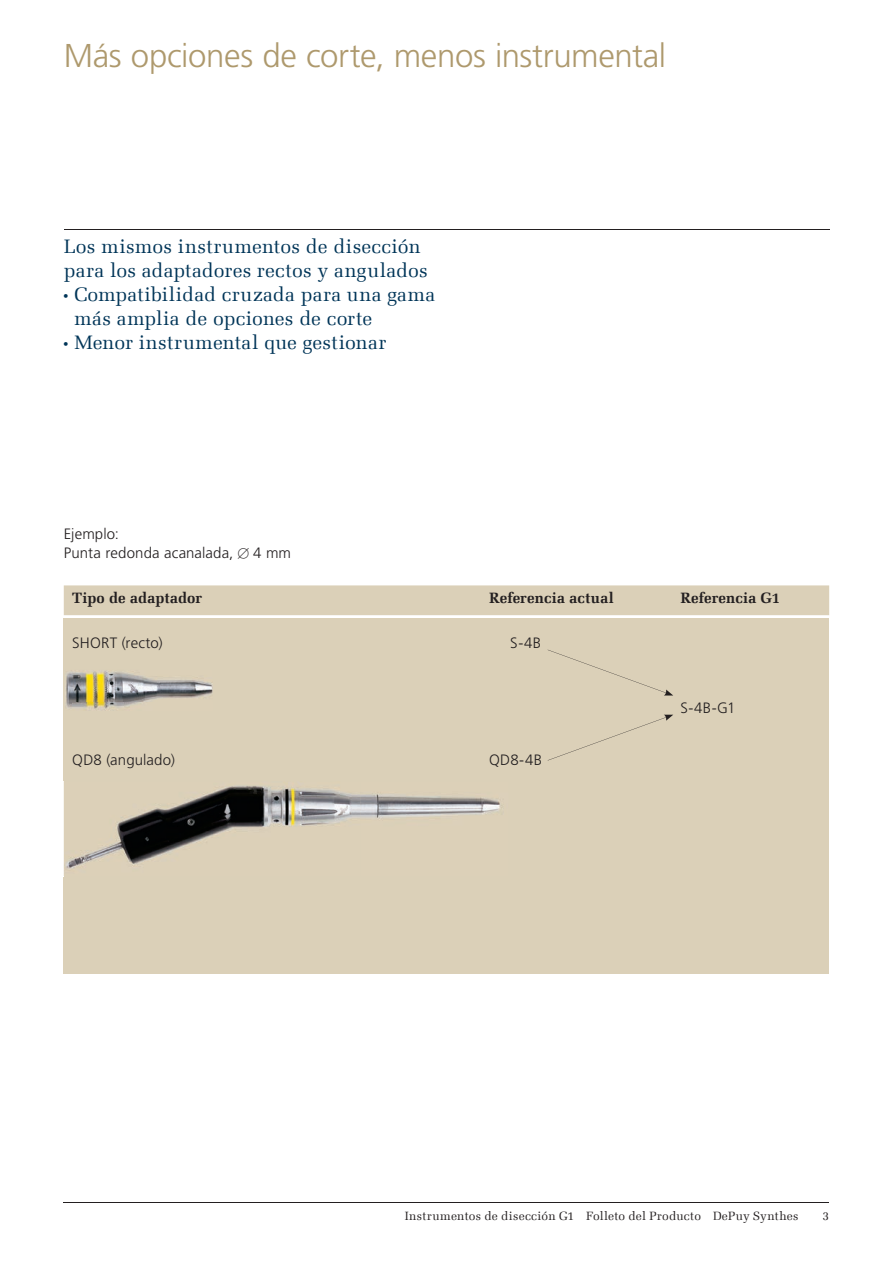
<style>
.page{position:relative;width:893px;height:1263px;background:#fff}
.page>*{position:absolute;margin:0;border:0;box-sizing:border-box;transform-origin:0 0}
.t1{font:300 33px "Frutiger LT Std";letter-spacing:-.01em;color:#ae996d}
.t2{font:19.5px/24px "Melior Com";letter-spacing:.01em;color:#003558}
.t3{font:300 15px/19.5px "Frutiger LT Std";letter-spacing:.01em;color:#231f20}
.t4{font:700 15px "Melior Com";letter-spacing:.005em;color:#231f20}
.t5{font:12px "Melior Com";letter-spacing:.015em;color:#231f20}
.s1{font-family:"Universal Newswith Comm Pi";font-size:15px}
.s2{font-family:"Universal Newswith Comm Pi";font-weight:400;font-size:13.5px}
</style>
<div class="page">
<hr style="left:64px;top:229px;width:765px;height:1px;background:#231f20">
<hr style="left:64px;top:1202px;width:765px;height:1px;background:#231f20">
<div style="left:64px;top:619px;width:765px;height:355px;background:#dbd0b8"></div>
<div style="left:64px;top:585px;width:765px;height:30px;background:#dbd0b8"></div>
<svg style="left:548px;top:715px;width:125px;height:45px"></svg>
<svg style="left:548px;top:650px;width:125px;height:45px"></svg>
<img style="left:63px;top:781px;width:437px;height:95px">
<img style="left:64px;top:785px;width:425px;height:1px">
<img style="left:64px;top:804px;width:425px;height:1px">
<img style="left:65px;top:671px;width:148px;height:37px">
<img style="left:72px;top:693px;width:141px;height:1px">
<img style="left:72px;top:702px;width:141px;height:7px">
<h1 class="t1" style="left:64px;top:37px;width:604px">Más opciones de corte, menos instrumental</h1>
<p class="t2" style="left:64px;top:234px;width:366px">Los mismos instrumentos de disección para los adaptadores rectos y angulados</p>
<p class="t2" style="left:74px;top:282px;width:362px;text-indent:-11px"><span class="s1">•</span> Compatibilidad cruzada para una gama más amplia de opciones de corte</p>
<p class="t2" style="left:64px;top:330px;width:324px"><span class="s1">•</span> Menor instrumental que gestionar</p>
<p class="t3" style="left:64px;top:524px;width:229px">Ejemplo:<br>Punta redonda acanalada, <span class="s2">B</span> 4 mm</p>
<p class="t4" style="left:72px;top:588px;width:131px">Tipo de adaptador</p>
<p class="t4" style="left:489px;top:588px;width:126px">Referencia actual</p>
<p class="t4" style="left:680px;top:588px;width:101px">Referencia G1</p>
<p class="t3" style="left:72px;top:633px;width:92px">SHORT (recto)</p>
<p class="t3" style="left:510px;top:633px;width:32px">S-4B</p>
<p class="t3" style="left:72px;top:750px;width:104px">QD8 (angulado)</p>
<p class="t3" style="left:489px;top:750px;width:55px">QD8-4B</p>
<p class="t3" style="left:680px;top:698px;width:57px">S-4B-G1</p>
<p class="t5" style="left:405px;top:1209px;width:395px">Instrumentos de disección G1 Folleto del Producto DePuy Synthes</p>
<p class="t5" style="left:822px;top:1209px;width:8px">1</p>
</div>
